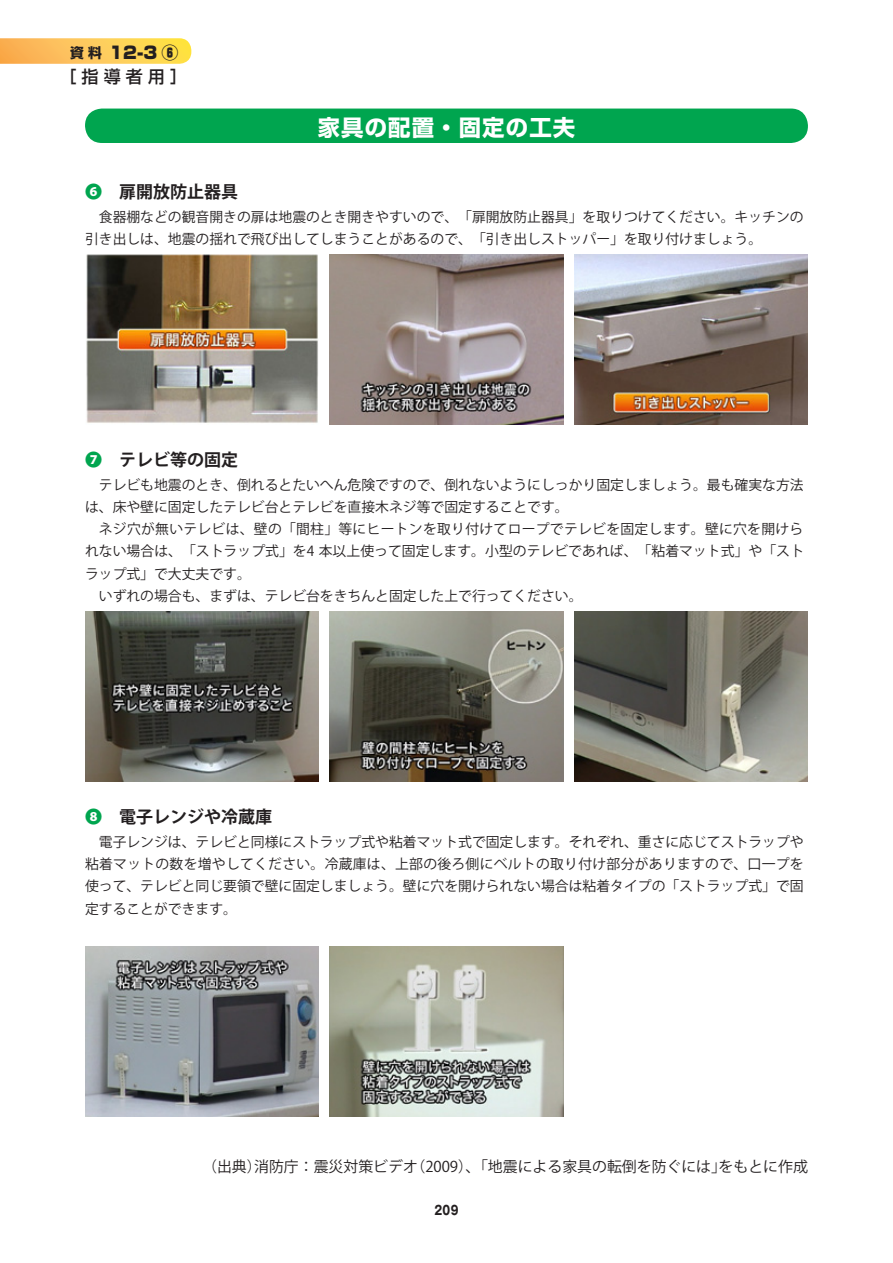
<style>
.page{position:relative;width:893px;height:1263px;background:#fff}
.page>*{position:absolute;margin:0;border:0;box-sizing:border-box;transform-origin:0 0}
.t1{font:700 22.35px "Shin Go Pr 5";letter-spacing:.05em;color:#fff}
.t2{font:700 16.95px "Koz Go Pro";color:#231f20}
.t3{font:900 16.95px "Shin Go Pr 5";color:#231f20}
.t4{font:500 16.95px "Shin Go Pr 5";color:#231f20}
.t5{font:14.85px "Koz Go Pro";color:#231f20}
.t6{font:13.8px/22.4px "Koz Go Pro";color:#231f20}
.t7{font:13.8px "Koz Go Pro";letter-spacing:.02em;color:#231f20}
.t8{font:700 12.75px "Gothic MB101 Pr 5";color:#231f20;scale:.8 1}
.s1{font-weight:700;font-size:13.8px}
.s2{color:#00a54f}
</style>
<div class="page">
<div style="left:85px;top:109px;width:723px;height:34px;background:#00a54f;border-radius:17px"></div>
<svg style="left:0;top:38px;width:191px;height:26px;background:#fdca5a"></svg>
<img style="left:86px;top:254px;width:232px;height:169px">
<img style="left:85px;top:611px;width:234px;height:170px">
<img style="left:85px;top:946px;width:234px;height:170px">
<img style="left:330px;top:254px;width:233px;height:170px">
<img style="left:330px;top:611px;width:233px;height:170px">
<img style="left:330px;top:946px;width:233px;height:170px">
<img style="left:574px;top:254px;width:234px;height:170px">
<img style="left:574px;top:611px;width:234px;height:170px">
<p class="t3" style="left:70px;top:39px;width:110px"><span class="s1">資料</span> 12-3 ⑥</p>
<p class="t4" style="left:60px;top:63px;width:129px">［指導者用］</p>
<h1 class="t1" style="left:318px;top:110px;width:259px">家具の配置・固定の工夫</h1>
<p class="t2" style="left:85px;top:181px;width:155px"><span class="s2">❻　</span>扉開放防止器具</p>
<p class="t6" style="left:85px;top:206px;width:720px">　食器棚などの観音開きの扉は地震のとき開きやすいので、「扉開放防止器具」を取りつけてください。キッチンの引き出しは、地震の揺れで飛び出してしまうことがあるので、「引き出しストッパー」を取り付けましょう。</p>
<p class="t2" style="left:85px;top:449px;width:155px"><span class="s2">❼　</span>テレビ等の固定</p>
<p class="t6" style="left:85px;top:474px;width:720px;text-indent:14px">テレビも地震のとき、倒れるとたいへん危険ですので、倒れないようにしっかり固定しましょう。最も確実な方法は、床や壁に固定したテレビ台とテレビを直接木ネジ等で固定することです。</p>
<p class="t7" style="left:99px;top:520px;width:706px">ネジ穴が無いテレビは、壁の「間柱」等にヒートンを取り付けてロープでテレビを固定します。壁に穴を開けら</p>
<p class="t6" style="left:85px;top:541px;width:720px">れない場合は、「ス卜ラップ式」を4 本以上使って固定します。小型のテレビであれば、「粘着マット式」や「ス卜</p>
<p class="t6" style="left:85px;top:563px;width:167px">ラップ式」で大丈夫です。</p>
<p class="t6" style="left:99px;top:585px;width:485px">いずれの場合も、まずは、テレビ台をきちんと固定した上で行ってください。</p>
<p class="t2" style="left:85px;top:806px;width:189px"><span class="s2">❽　</span>電子レンジや冷蔵庫</p>
<p class="t6" style="left:85px;top:831px;width:720px;text-align:justify">　電子レンジは、テレビと同様にス卜ラップ式や粘着マット式で固定します。それぞれ、重さに応じてス卜ラップや粘着マットの数を増やしてください。冷蔵庫は、上部の後ろ側にベルトの取り付け部分がありますので、口一プを使って、テレビと同じ要領で壁に固定しましょう。壁に穴を開けられない場合は粘着タイプの「ストラップ式」で固定することができます。</p>
<p class="t5" style="left:202px;top:1157px;width:607px">（出典）消防庁：震災対策ビデオ（2009）、「地震による家具の転倒を防ぐには」をもとに作成</p>
<p class="t8" style="left:434px;top:1199px;width:32px">209</p>
</div>
